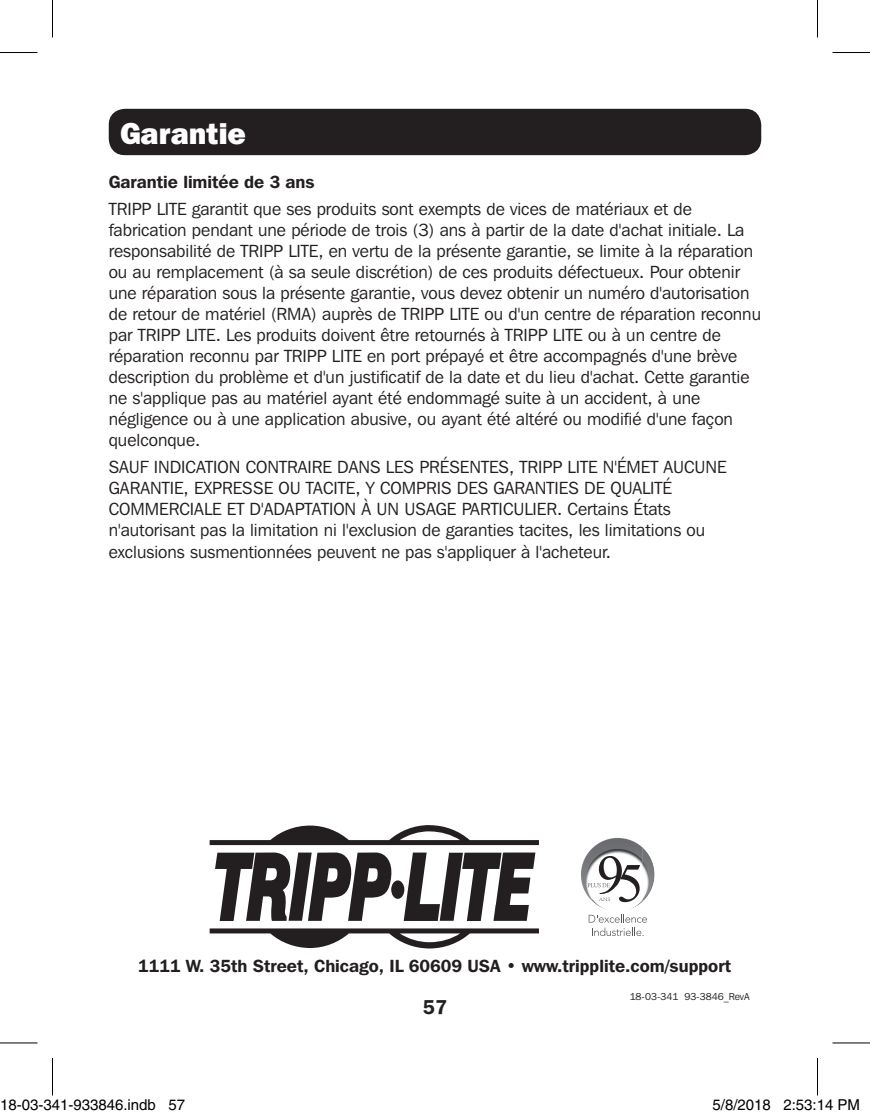
<style>
.page{position:relative;width:870px;height:1118px;background:#fff}
.page>*{position:absolute;margin:0;border:0;box-sizing:border-box;transform-origin:0 0}
.t1{font:800 30px "Franklin Gothic IT Cby BT";color:#fff}
.t2{font:600 20px "Franklin Gothic IT Cby BT";color:#231f20}
.t3{font:17.5px/21px "Franklin Gothic IT Cby BT";color:#231f20}
.t4{font:600 17.5px "Franklin Gothic IT Cby BT";color:#231f20}
.t5{font:15px "Helvetica";color:#000}
.t6{font:10px "Franklin Gothic IT Cby BT";color:#231f20}
</style>
<div class="page">
<div style="left:109px;top:109px;width:652px;height:46px;background:#231f20;border-radius:16px"></div>
<div style="left:391px;top:880px;width:13px;height:18px;background:#231f20;border-radius:50%"></div>
<svg style="left:215px;top:852px;width:178px;height:69px"></svg>
<svg style="left:404px;top:852px;width:131px;height:69px"></svg>
<svg style="left:210px;top:825px;width:329px;height:20px"></svg>
<svg style="left:210px;top:928px;width:329px;height:20px"></svg>
<img style="left:585px;top:838px;width:31px;height:19px">
<img style="left:642px;top:854px;width:12px;height:48px">
<img style="left:590px;top:899px;width:46px;height:10px">
<svg style="left:599px;top:856px;width:41px;height:46px"></svg>
<svg style="left:589px;top:914px;width:58px;height:22px"></svg>
<hr style="left:0;top:52px;width:38px;height:1px;background:#000">
<hr style="left:832px;top:52px;width:38px;height:1px;background:#000">
<hr style="left:0;top:1042px;width:38px;height:1px;background:#000">
<hr style="left:832px;top:1042px;width:38px;height:1px;background:#000">
<hr style="left:52px;top:0;width:1px;height:38px;background:#000">
<hr style="left:52px;top:1058px;width:1px;height:37px;background:#000">
<hr style="left:817px;top:0;width:1px;height:38px;background:#000">
<hr style="left:817px;top:1058px;width:1px;height:37px;background:#000">
<div style="left:23px;top:1100px;width:6px;height:10px;border:1px solid #fff;border-radius:50%"></div>
<div style="left:22px;top:1099px;width:8px;height:12px;border:1px solid #fff;border-radius:50%"></div>
<div style="left:747px;top:1100px;width:6px;height:10px;border:1px solid #fff;border-radius:50%"></div>
<div style="left:746px;top:1099px;width:8px;height:12px;border:1px solid #fff;border-radius:50%"></div>
<p class="t1" style="left:120px;top:114px;width:128px">Garantie</p>
<p class="t4" style="left:109px;top:171px;width:207px">Garantie limitée de 3 ans</p>
<p class="t3" style="left:109px;top:198px;width:654px">TRIPP LITE garantit que ses produits sont exempts de vices de matériaux et de fabrication pendant une période de trois (3) ans à partir de la date d'achat initiale. La responsabilité de TRIPP LITE, en vertu de la présente garantie, se limite à la réparation ou au remplacement (à sa seule discrétion) de ces produits défectueux. Pour obtenir une réparation sous la présente garantie, vous devez obtenir un numéro d'autorisation de retour de matériel (RMA) auprès de TRIPP LITE ou d'un centre de réparation reconnu par TRIPP LITE. Les produits doivent être retournés à TRIPP LITE ou à un centre de réparation reconnu par TRIPP LITE en port prépayé et être accompagnés d'une brève description du problème et d'un justificatif de la date et du lieu d'achat. Cette garantie ne s'applique pas au matériel ayant été endommagé suite à un accident, à une négligence ou à une application abusive, ou ayant été altéré ou modifié d'une façon quelconque.</p>
<p class="t3" style="left:109px;top:456px;width:619px">SAUF INDICATION CONTRAIRE DANS LES PRÉSENTES, TRIPP LITE N'ÉMET AUCUNE GARANTIE, EXPRESSE OU TACITE, Y COMPRIS DES GARANTIES DE QUALITÉ COMMERCIALE ET D'ADAPTATION À UN USAGE PARTICULIER. Certains États n'autorisant pas la limitation ni l'exclusion de garanties tacites, les limitations ou exclusions susmentionnées peuvent ne pas s'appliquer à l'acheteur.</p>
<p class="t4" style="left:138px;top:955px;width:595px">1111 W. 35th Street, Chicago, IL 60609 USA • www.tripplite.com/support</p>
<p class="t6" style="left:630px;top:990px;width:122px">18-03-341 93-3846_RevA</p>
<p class="t2" style="left:423px;top:994px;width:26px">57</p>
<p class="t5" style="left:0;top:1096px;width:187px">18-03-341-933846.indb 57</p>
<p class="t5" style="left:712px;top:1096px;width:149px">5/8/2018 2:53:14 PM</p>
</div>
